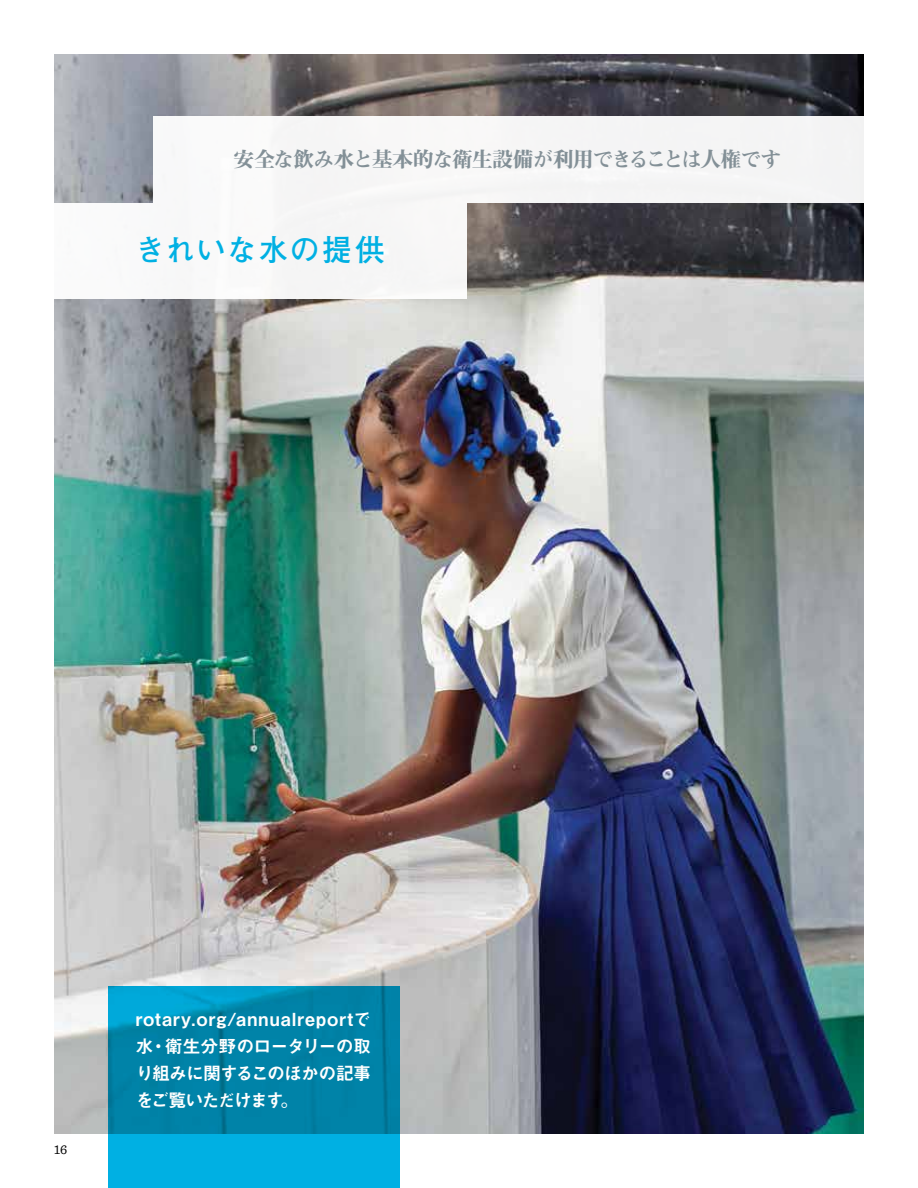
<style>
.page{position:relative;width:918px;height:1188px;background:#fff}
.page>*{position:absolute;margin:0;border:0;box-sizing:border-box;transform-origin:0 0}
.t1{font:700 30px "Futo Go B101 Pr 6 N";letter-spacing:.05em;color:#00b0e3}
.t2{font:21px "Midashi Min Pr 6 N MA31";letter-spacing:-.05em;color:#839097}
.t3{font:18px/27px "Midashi Go Pr 6 N MB31";letter-spacing:-.05em;color:#fff;text-align:justify}
.t4{font:13.5px "Sentinel";color:#000}
</style>
<div class="page">
<img style="left:54px;top:54px;width:810px;height:1080px">
<div style="left:153px;top:117px;width:765px;height:86px;background:#f6f5f6"></div>
<div style="left:0;top:203px;width:467px;height:95px;background:#f9f8f9"></div>
<svg style="left:108px;top:986px;width:292px;height:202px;fill:#0083a8"></svg>
<p class="t2" style="left:234px;top:143px;width:550px">安全な飲み水と基本的な衛生設備が利用できることは人権です</p>
<h1 class="t1" style="left:136px;top:226px;width:251px">きれいな水の提供</h1>
<p class="t4" style="left:54px;top:1140px;width:15px">16</p>
<p class="t3" style="left:136px;top:1005px;width:237px">rotary.org/annualreportで水・衛生分野のロータリーの取り組みに関するこのほかの記事をご覧いただけます。</p>
</div>
